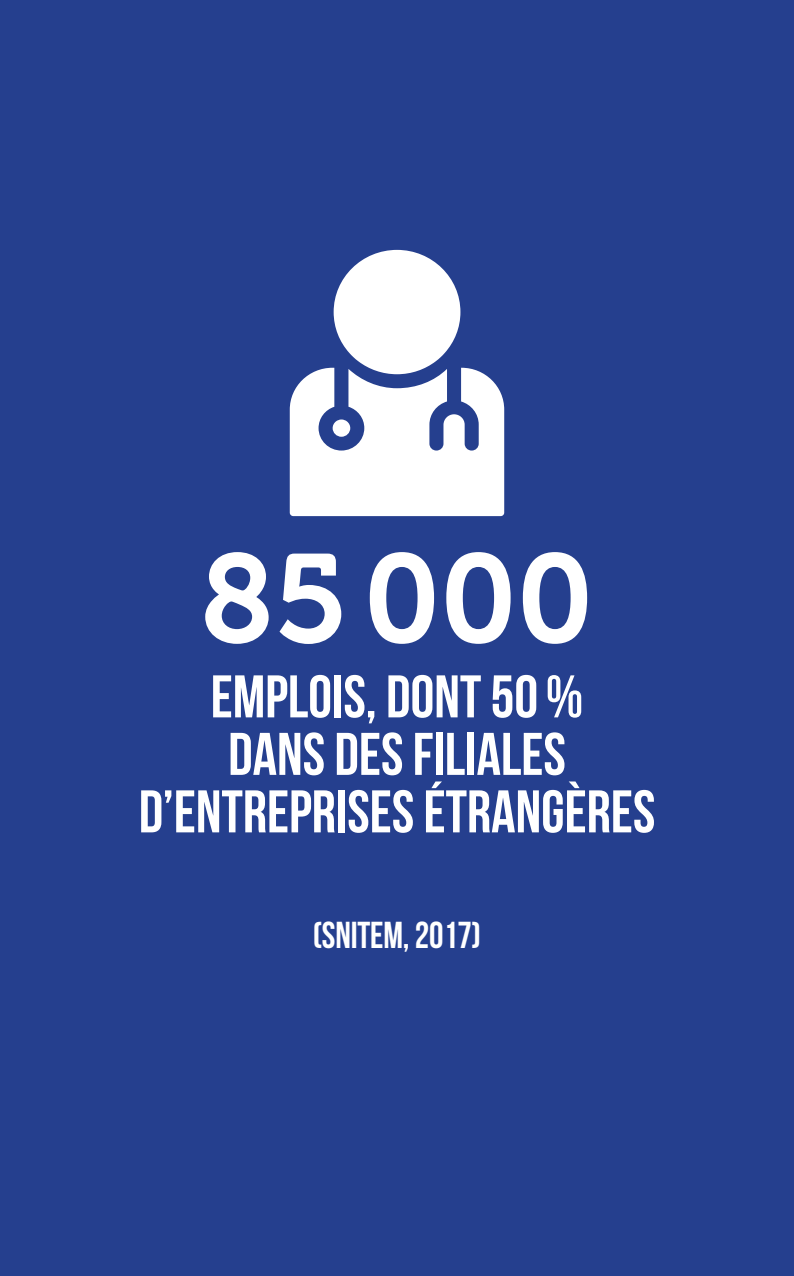
<style>
.page{position:relative;width:794px;height:1276px;background:#253f8e}
.page>*{position:absolute;margin:0;border:0;box-sizing:border-box;transform-origin:0 0}
.t1{font:125px "Museo 700";color:#fff}
.t2{font:60px/57.5px "Bebas Neue";color:#fff;text-align:center}
.t3{font:37.5px "Bebas Neue";letter-spacing:-.005em;color:#fff}
</style>
<div class="page">
<svg style="left:290px;top:250px;width:214px;height:266px"></svg>
<h1 class="t1" style="left:201px;top:529px;width:394px">85000</h1>
<p class="t2" style="left:139px;top:667px;width:518px">EMPLOIS, DONT 50%<br>DANS DES FILIALES<br>D’ENTREPRISES ÉTRANGÈRES</p>
<p class="t3" style="left:313px;top:914px;width:169px">(SNITEM, 2017)</p>
</div>
